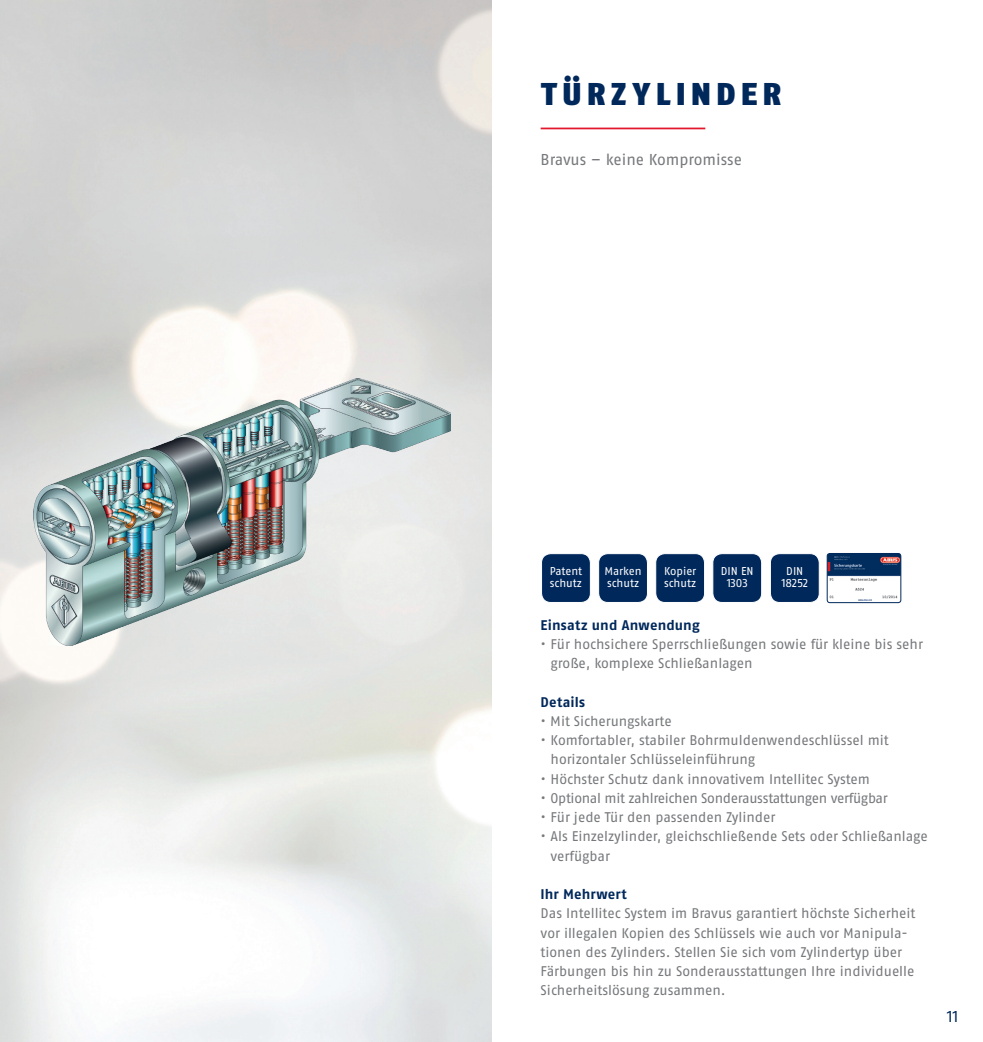
<style>
.page{position:relative;width:983px;height:1042px;background:#fff}
.page>*{position:absolute;margin:0;border:0;box-sizing:border-box;transform-origin:0 0}
.t1{font:900 31.5px "ABUS Fago Pro";letter-spacing:.165em;color:#00285b}
.t2{font:15.75px "ABUS Fago Pro";letter-spacing:-.005em;color:#76787b}
.t3{font:15.75px "ABUS Fago Pro";color:#00285b}
.t4{font:14px/19.2px "ABUS Fago Pro";letter-spacing:-.005em;color:#76787b}
.t5{font:700 14px "ABUS Fago Pro";letter-spacing:.01em;color:#00285b}
.t6{font:11.38px/11.4px "ABUS Fago Pro";letter-spacing:-.005em;color:#fff}
</style>
<div class="page">
<img style="left:0;top:0;width:491px;height:1042px">
<img style="left:34px;top:378px;width:416px;height:267px">
<hr style="left:540px;top:128px;width:165px;height:1px;background:#e2192b">
<div style="left:541px;top:554px;width:49px;height:48px;background:#00285b;border-radius:9px"></div>
<div style="left:541px;top:553px;width:49px;height:50px;border:1px solid #fff;border-radius:9px"></div>
<div style="left:598px;top:554px;width:49px;height:48px;background:#00285b;border-radius:9px"></div>
<div style="left:598px;top:553px;width:49px;height:50px;border:1px solid #fff;border-radius:9px"></div>
<div style="left:655px;top:554px;width:49px;height:48px;background:#00285b;border-radius:9px"></div>
<div style="left:655px;top:553px;width:49px;height:50px;border:1px solid #fff;border-radius:9px"></div>
<div style="left:712px;top:554px;width:49px;height:48px;background:#00285b;border-radius:9px"></div>
<div style="left:712px;top:553px;width:49px;height:50px;border:1px solid #fff;border-radius:9px"></div>
<div style="left:770px;top:554px;width:49px;height:48px;background:#00285b;border-radius:9px"></div>
<div style="left:769px;top:553px;width:50px;height:50px;border:1px solid #fff;border-radius:9px"></div>
<img style="left:828px;top:553px;width:72px;height:48px">
<div style="left:826px;top:553px;width:74px;height:50px;border:1px solid #00285b;border-radius:3px"></div>
<h1 class="t1" style="left:540px;top:75px;width:242px">TÜRZYLINDER</h1>
<p class="t2" style="left:540px;top:150px;width:203px">Bravus – keine Kompromisse</p>
<p class="t6" style="left:549px;top:566px;width:34px">Patent schutz</p>
<p class="t6" style="left:604px;top:566px;width:39px">Marken schutz</p>
<p class="t6" style="left:664px;top:566px;width:34px">Kopier schutz</p>
<p class="t6" style="left:720px;top:566px;width:34px;text-align:center">DIN EN<br>1303</p>
<p class="t6" style="left:781px;top:566px;width:28px;text-align:center">DIN<br>18252</p>
<p class="t5" style="left:540px;top:616px;width:161px">Einsatz und Anwendung</p>
<p class="t4" style="left:550px;top:634px;width:374px;text-indent:-10px">• Für hochsichere Sperrschließungen sowie für kleine bis sehr große, komplexe Schließanlagen</p>
<p class="t5" style="left:540px;top:693px;width:46px">Details</p>
<p class="t4" style="left:540px;top:711px;width:133px">• Mit Sicherungskarte</p>
<p class="t4" style="left:550px;top:730px;width:339px;text-indent:-10px">• Komfortabler, stabiler Bohrmuldenwendeschlüssel mit horizontaler Schlüsseleinführung</p>
<p class="t4" style="left:540px;top:769px;width:331px">• Höchster Schutz dank innovativem Intellitec System</p>
<p class="t4" style="left:540px;top:788px;width:349px">• Optional mit zahlreichen Sonderausstattungen verfügbar</p>
<p class="t4" style="left:540px;top:807px;width:236px">• Für jede Tür den passenden Zylinder</p>
<p class="t4" style="left:550px;top:827px;width:378px;text-indent:-10px">• Als Einzelzylinder, gleichschließende Sets oder Schließanlage verfügbar</p>
<p class="t5" style="left:540px;top:886px;width:88px">Ihr Mehrwert</p>
<p class="t4" style="left:540px;top:904px;width:376px">Das Intellitec System im Bravus garantiert höchste Sicherheit vor illegalen Kopien des Schlüssels wie auch vor Manipula&shy;tionen des Zylinders. Stellen Sie sich vom Zylindertyp über Färbungen bis hin zu Sonderausstattungen Ihre individuelle Sicherheitslösung zusammen.</p>
<p class="t3" style="left:946px;top:1007px;width:13px">11</p>
</div>
